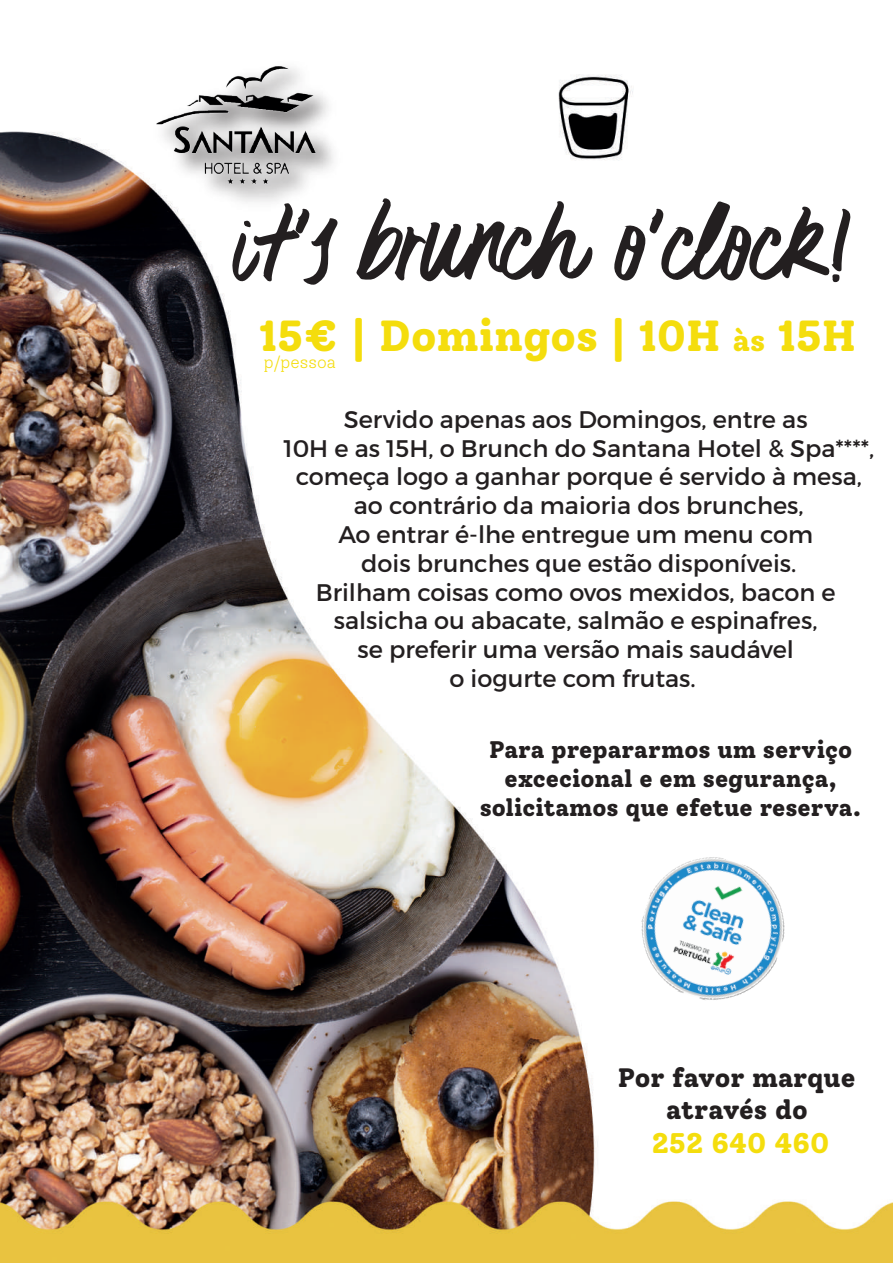
<style>
.page{position:relative;width:893px;height:1263px;background:#fff}
.page>*{position:absolute;margin:0;border:0;box-sizing:border-box;transform-origin:0 0}
.t1{font:100.8px "Surfer Bay";color:#231f20}
.t2{font:800 43.5px "Solway";color:#f4dd0d}
.t3{font:800 28.5px "Solway";color:#f4dd0d}
.t4{font:800 26.7px/32px "Solway";color:#231f20;text-align:center}
.t5{font:24px/28.8px "Montserrat";color:#231f20;text-align:center}
.t6{font:800 24px/28.8px "Solway";color:#231f20;text-align:center}
.t7{font:300 16.8px "Solway";color:#f4dd0d}
.s1{font-size:30px}
</style>
<div class="page">
<img style="left:0;top:74px;width:893px;height:1189px">
<img style="left:111px;top:66px;width:250px;height:183px">
<img style="left:624px;top:840px;width:177px;height:177px">
<h1 class="t1" style="left:236px;top:212px;width:618px">it's brunch o'clock!</h1>
<h2 class="t2" style="left:259px;top:308px;width:599px">15€ | Domingos | 10H <span class="s1">às</span> 15H</h2>
<p class="t7" style="left:264px;top:352px;width:74px">p/pessoa</p>
<p class="t5" style="left:283px;top:405px;width:592px">Servido apenas aos Domingos, entre as<br>10H e as 15H, o Brunch do Santana Hotel &amp; Spa****, começa logo a ganhar porque é servido à mesa, ao contrário da maioria dos brunches,<br>Ao entrar é-lhe entregue um menu com<br>dois brunches que estão disponíveis.<br>Brilham coisas como ovos mexidos, bacon e salsicha ou abacate, salmão e espinafres,<br>se preferir uma versão mais saudável<br>o iogurte com frutas.</p>
<p class="t6" style="left:480px;top:735px;width:383px">Para prepararmos um serviço excecional e em segurança, solicitamos que efetue reserva.</p>
<p class="t4" style="left:618px;top:1061px;width:239px">Por favor marque através do</p>
<p class="t3" style="left:652px;top:1125px;width:179px">252 640 460</p>
</div>
